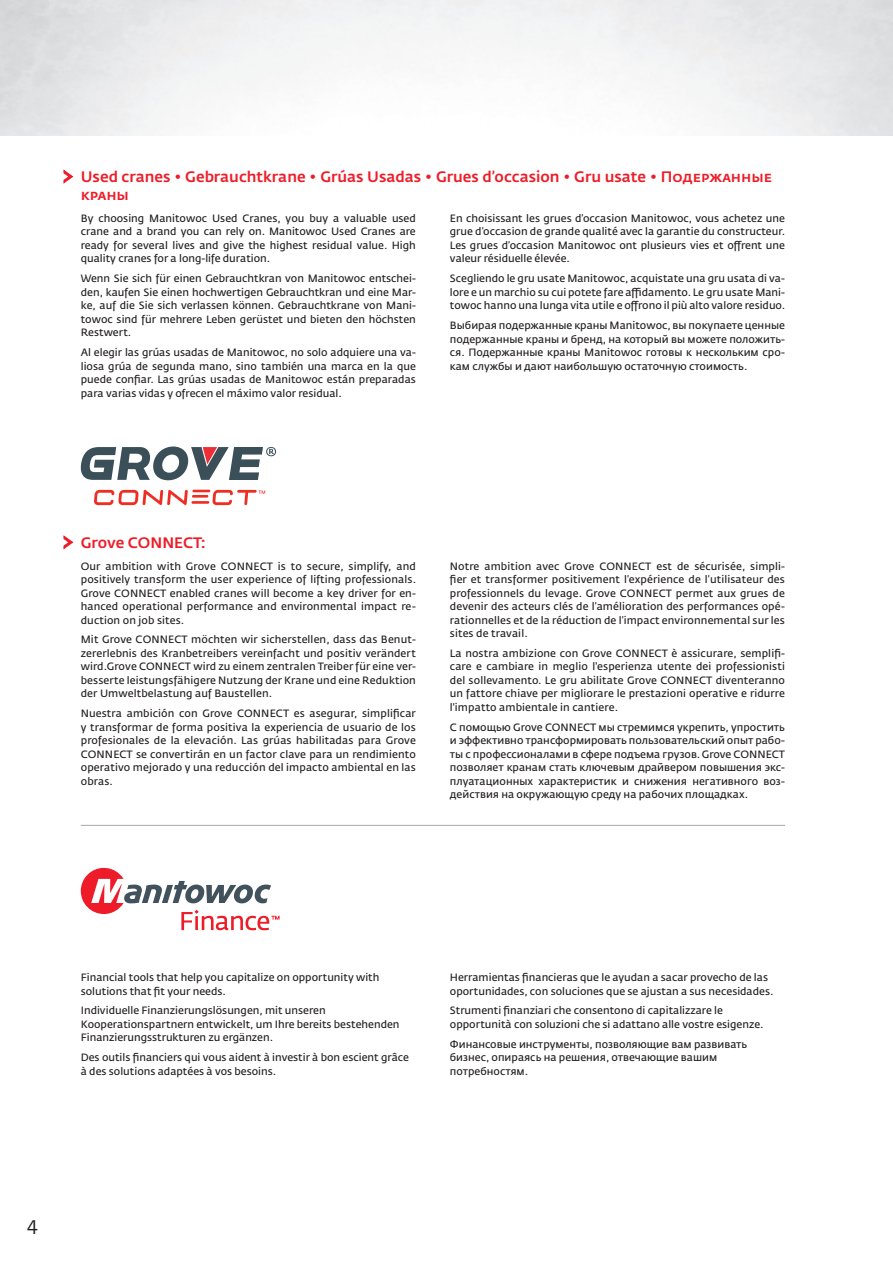
<style>
.page{position:relative;width:893px;height:1263px;background:#fff}
.page>*{position:absolute;margin:0;border:0;box-sizing:border-box;transform-origin:0 0}
.t1{font:19.5px "Fedra Sans Pro";color:#231f20}
.t2{font:500 15px/18px "Fedra Sans Pro";color:#ee1c28}
.t3{font:600 10.5px/13.5px "Fedra Sans Pro";color:#231f20;text-align:justify}
</style>
<div class="page">
<hr style="left:81px;top:825px;width:704px;height:1px;background:#a8a9ad">
<svg style="left:63px;top:170px;width:10px;height:13px"></svg>
<svg style="left:63px;top:535px;width:10px;height:14px"></svg>
<svg style="left:81px;top:868px;width:199px;height:62px"></svg>
<svg style="left:81px;top:446px;width:195px;height:34px"></svg>
<svg style="left:94px;top:490px;width:171px;height:15px"></svg>
<h2 class="t2" style="left:81px;top:168px;width:693px">Used cranes • Gebrauchtkrane • Grúas Usadas • Grues d’occasion • Gru usate • ПОДЕРЖАННЫЕ<br>КРАНЫ</h2>
<p class="t3" style="left:81px;top:211px;width:337px">By choosing Manitowoc Used Cranes, you buy a valuable used crane and a brand you can rely on. Manitowoc Used Cranes are ready for several lives and give the highest residual value. High quality cranes for a long-life duration.</p>
<p class="t3" style="left:81px;top:272px;width:337px">Wenn Sie sich für einen Gebrauchtkran von Manitowoc entschei&shy;den, kaufen Sie einen hochwertigen Gebrauchtkran und eine Mar&shy;ke, auf die Sie sich verlassen können. Gebrauchtkrane von Mani&shy;towoc sind für mehrere Leben gerüstet und bieten den höchsten Restwert.</p>
<p class="t3" style="left:81px;top:346px;width:337px">Al elegir las grúas usadas de Manitowoc, no solo adquiere una va&shy;liosa grúa de segunda mano, sino también una marca en la que puede confiar. Las grúas usadas de Manitowoc están preparadas para varias vidas y ofrecen el máximo valor residual.</p>
<p class="t3" style="left:450px;top:211px;width:337px">En choisissant les grues d’occasion Manitowoc, vous achetez une grue d’occasion de grande qualité avec la garantie du constructeur.<br>Les grues d’occasion Manitowoc ont plusieurs vies et offrent une valeur résiduelle élevée.</p>
<p class="t3" style="left:450px;top:272px;width:337px">Scegliendo le gru usate Manitowoc, acquistate una gru usata di va&shy;lore e un marchio su cui potete fare affidamento. Le gru usate Mani&shy;towoc hanno una lunga vita utile e offrono il più alto valore residuo.</p>
<p class="t3" style="left:450px;top:319px;width:337px">Выбирая подержанные краны Manitowoc, вы покупаете ценные подержанные краны и бренд, на который вы можете положить&shy;ся. Подержанные краны Manitowoc готовы к нескольким сро&shy;кам службы и дают наибольшую остаточную стоимость.</p>
<h2 class="t2" style="left:81px;top:533px;width:127px">Grove CONNECT:</h2>
<p class="t3" style="left:81px;top:559px;width:337px">Our ambition with Grove CONNECT is to secure, simplify, and positively transform the user experience of lifting professionals.<br>Grove CONNECT enabled cranes will become a key driver for en&shy;hanced operational performance and environmental impact re&shy;duction on job sites.</p>
<p class="t3" style="left:81px;top:633px;width:337px">Mit Grove CONNECT möchten wir sicherstellen, dass das Benut&shy;zererlebnis des Kranbetreibers vereinfacht und positiv verändert wird.Grove CONNECT wird zu einem zentralen Treiber für eine ver&shy;besserte leistungsfähigere Nutzung der Krane und eine Reduktion der Umweltbelastung auf Baustellen.</p>
<p class="t3" style="left:81px;top:707px;width:337px">Nuestra ambición con Grove CONNECT es asegurar, simplificar y transformar de forma positiva la experiencia de usuario de los profesionales de la elevación. Las grúas habilitadas para Grove CONNECT se convertirán en un factor clave para un rendimiento operativo mejorado y una reducción del impacto ambiental en las obras.</p>
<p class="t3" style="left:450px;top:559px;width:337px">Notre ambition avec Grove CONNECT est de sécurisée, simpli&shy;fier et transformer positivement l’expérience de l’utilisateur des professionnels du levage. Grove CONNECT permet aux grues de devenir des acteurs clés de l’amélioration des performances opé&shy;rationnelles et de la réduction de l’impact environnemental sur les sites de travail.</p>
<p class="t3" style="left:450px;top:647px;width:337px">La nostra ambizione con Grove CONNECT è assicurare, semplifi&shy;care e cambiare in meglio l'esperienza utente dei professionisti del sollevamento. Le gru abilitate Grove CONNECT diventeranno un fattore chiave per migliorare le prestazioni operative e ridurre l'impatto ambientale in cantiere.</p>
<p class="t3" style="left:450px;top:720px;width:337px">С помощью Grove CONNECT мы стремимся укрепить, упростить и эффективно трансформировать пользовательский опыт рабо&shy;ты с профессионалами в сфере подъема грузов. Grove CONNECT позволяет кранам стать ключевым драйвером повышения экс&shy;плуатационных характеристик и снижения негативного воз&shy;действия на окружающую среду на рабочих площадках.</p>
<p class="t3" style="left:81px;top:971px;width:300px">Financial tools that help you capitalize on opportunity with solutions that fit your needs.</p>
<p class="t3" style="left:81px;top:1004px;width:320px;text-align:left">Individuelle Finanzierungslösungen, mit unseren<br>Kooperationspartnern entwickelt, um Ihre bereits bestehenden<br>Finanzierungsstrukturen zu ergänzen.</p>
<p class="t3" style="left:81px;top:1051px;width:330px">Des outils financiers qui vous aident à investir à bon escient grâce à des solutions adaptées à vos besoins.</p>
<p class="t3" style="left:450px;top:971px;width:325px">Herramientas financieras que le ayudan a sacar provecho de las oportunidades, con soluciones que se ajustan a sus necesidades.</p>
<p class="t3" style="left:450px;top:1004px;width:315px">Strumenti finanziari che consentono di capitalizzare le opportunità con soluzioni che si adattano alle vostre esigenze.</p>
<p class="t3" style="left:450px;top:1037px;width:299px;text-align:left">Финансовые инструменты, позволяющие вам развивать бизнес, опираясь на решения, отвечающие вашим потребностям.</p>
<h1 class="t1" style="left:27px;top:1215px;width:12px">4</h1>
</div>
